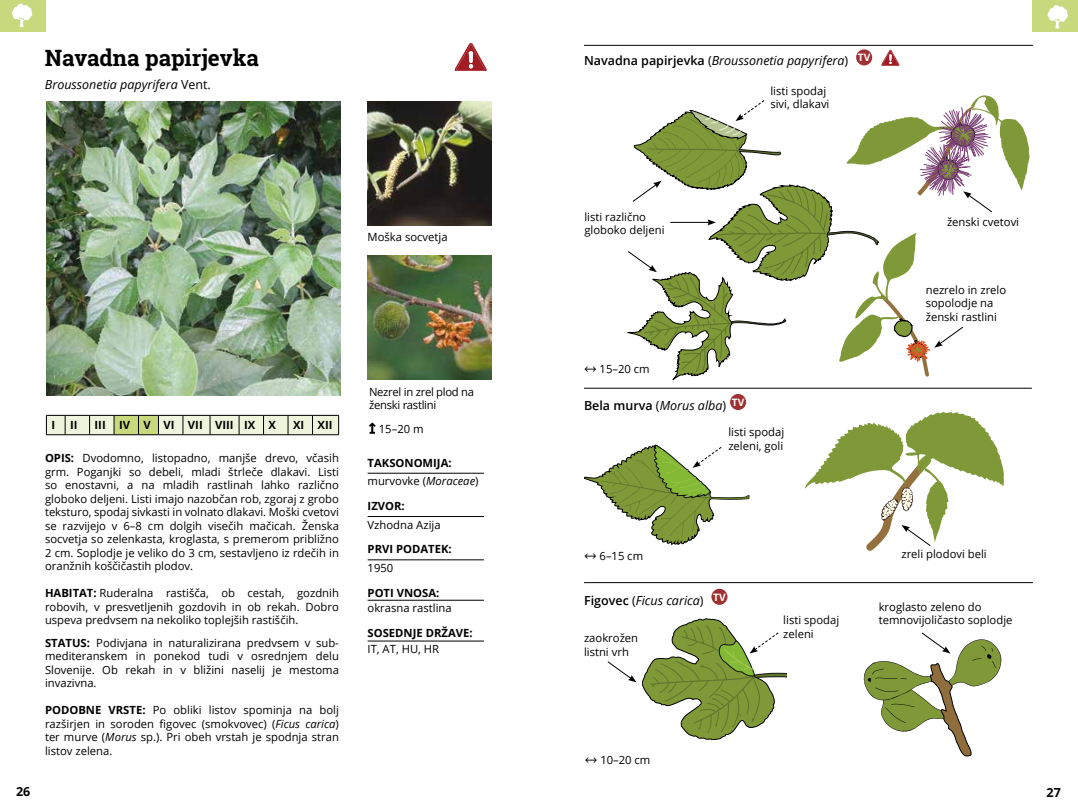
<style>
.page{position:relative;width:1078px;height:808px;background:#fff}
.page>*{position:absolute;margin:0;border:0;box-sizing:border-box;transform-origin:0 0}
.t1{font:700 22.5px "Roboto Slab";color:#000}
.t2{font:italic 12.5px "Open Sans";color:#000}
.t3{font:600 12.5px "Open Sans";color:#000}
.t4{font:700 12.5px "Open Sans";color:#000}
.t5{font:11.25px/13.5px "Open Sans";color:#000}
.t6{font:700 11.25px/18.6px "Open Sans";color:#000}
.t7{font:11.25px/13.5px "Open Sans";letter-spacing:-.025em;color:#000}
.s1{font-style:normal}
.s2{font-weight:700}
.s3{font-style:italic}
.s4{font-family:"Cambria Math";font-size:13.75px}
.s5{font-weight:400}
.s6{font-weight:400;font-style:italic}
.s7{font-weight:600;font-style:normal}
</style>
<div class="page">
<svg style="left:642px;top:618px;width:144px;height:122px"></svg>
<svg style="left:607px;top:661px;width:29px;height:21px"></svg>
<svg style="left:805px;top:412px;width:198px;height:139px"></svg>
<div style="left:1031px;top:0;width:46px;height:32px;background:#c8d97d"></div>
<div style="left:0;top:0;width:46px;height:32px;background:#c8d97d"></div>
<svg style="left:12px;top:4px;width:20px;height:23px"></svg>
<svg style="left:1047px;top:5px;width:20px;height:23px"></svg>
<svg style="left:46px;top:415px;width:293px;height:20px;background:#ccd2b4"></svg>
<hr style="left:367px;top:473px;width:117px;height:1px;background:#000">
<hr style="left:367px;top:516px;width:117px;height:1px;background:#000">
<hr style="left:367px;top:559px;width:117px;height:1px;background:#000">
<hr style="left:367px;top:600px;width:117px;height:1px;background:#000">
<hr style="left:367px;top:641px;width:117px;height:1px;background:#000">
<svg style="left:369px;top:423px;width:6px;height:10px"></svg>
<img style="left:367px;top:256px;width:124px;height:124px">
<img style="left:367px;top:102px;width:124px;height:123px">
<img style="left:46px;top:102px;width:294px;height:294px">
<svg style="left:454px;top:43px;width:32px;height:28px"></svg>
<svg style="left:584px;top:445px;width:165px;height:100px"></svg>
<hr style="left:584px;top:45px;width:448px;height:1px;background:#000">
<div style="left:855px;top:49px;width:17px;height:16px;background:#a03132;border-radius:50%"></div>
<svg style="left:881px;top:50px;width:18px;height:15px"></svg>
<hr style="left:584px;top:388px;width:447px;height:1px;background:#000">
<div style="left:730px;top:394px;width:16px;height:16px;background:#a03132;border-radius:50%"></div>
<hr style="left:584px;top:582px;width:448px;height:1px;background:#000">
<div style="left:711px;top:589px;width:16px;height:16px;background:#a03132;border-radius:50%"></div>
<svg style="left:627px;top:95px;width:402px;height:285px"></svg>
<svg style="left:863px;top:632px;width:138px;height:124px"></svg>
<h1 class="t1" style="left:45px;top:43px;width:215px">Navadna papirjevka</h1>
<p class="t2" style="left:45px;top:76px;width:167px">Broussonetia papyrifera <span class="s1">Vent.</span></p>
<p class="t5" style="left:367px;top:230px;width:81px">Moška socvetja</p>
<p class="t6" style="left:51px;top:415px;width:5px">I</p>
<p class="t6" style="left:70px;top:415px;width:9px">II</p>
<p class="t6" style="left:95px;top:415px;width:183px">III IV V VI VII VIII IX X</p>
<p class="t6" style="left:293px;top:415px;width:41px">XI XII</p>
<p class="t5" style="left:45px;top:451px;width:295px;text-align:justify"><span class="s2">OPIS:</span> Dvodomno, listopadno, manjše drevo, včasih grm. Poganjki so debeli, mladi štrleče dlakavi. Listi so enostavni, a na mladih rastlinah lahko različno globoko deljeni. Listi imajo nazobčan rob, zgoraj z grobo teksturo, spodaj sivkasti in volnato dlakavi. Moški cvetovi se razvijejo v 6–8 cm dolgih visečih mačicah. Ženska socvetja so zelenkasta, kroglasta, s premerom približno 2 cm. Soplodje je veliko do 3 cm, sestavljeno iz rdečih in oranžnih koščičastih plodov.</p>
<p class="t5" style="left:45px;top:586px;width:295px;text-align:justify"><span class="s2">HABITAT:</span> Ruderalna rastišča, ob cestah, gozdnih robovih, v presvetljenih gozdovih in ob rekah. Dobro uspeva predvsem na nekoliko toplejših rastiščih.</p>
<p class="t5" style="left:45px;top:636px;width:295px;text-align:justify"><span class="s2">STATUS:</span> Podivjana in naturalizirana predvsem v sub&shy;mediteranskem in ponekod tudi v osrednjem delu Slovenije. Ob rekah in v bližini naselij je mestoma invazivna.</p>
<p class="t5" style="left:45px;top:703px;width:295px;text-align:justify"><span class="s2">PODOBNE VRSTE:</span> Po obliki listov spominja na bolj razširjen in soroden figovec (smokvovec) (<span class="s3">Ficus carica</span>) ter murve (<span class="s3">Morus</span> sp.). Pri obeh vrstah je spodnja stran listov zelena.</p>
<p class="t7" style="left:369px;top:385px;width:106px">Nezrel in zrel plod na ženski rastlini</p>
<p class="t5" style="left:369px;top:422px;width:56px"><span class="s4">↥</span> 15–20 m</p>
<p class="t6" style="left:367px;top:453px;width:112px">TAKSONOMIJA: <span class="s5">murvovke (</span><span class="s6">Moraceae</span><span class="s5">)</span></p>
<p class="t6" style="left:367px;top:496px;width:39px">IZVOR:</p>
<p class="t5" style="left:367px;top:517px;width:74px">Vzhodna Azija</p>
<p class="t6" style="left:367px;top:540px;width:86px">PRVI PODATEK:</p>
<p class="t5" style="left:367px;top:561px;width:27px">1950</p>
<p class="t6" style="left:367px;top:583px;width:73px">POTI VNOSA:</p>
<p class="t5" style="left:367px;top:601px;width:86px">okrasna rastlina</p>
<p class="t6" style="left:367px;top:623px;width:106px">SOSEDNJE DRŽAVE:</p>
<p class="t5" style="left:367px;top:642px;width:73px">IT, AT, HU, HR</p>
<p class="t2" style="left:584px;top:52px;width:288px"><span class="s7">Navadna papirjevka</span> <span class="s1">(</span>Broussonetia papyrifera<span class="s1">)</span> <sup>TV</sup></p>
<p class="t5" style="left:770px;top:84px;width:61px">listi spodaj sivi, dlakavi</p>
<p class="t5" style="left:584px;top:209px;width:82px">listi različno globoko deljeni</p>
<p class="t5" style="left:584px;top:361px;width:67px"><span class="s4">↔</span> 15–20 cm</p>
<p class="t3" style="left:584px;top:397px;width:162px">Bela murva <span class="s5">(</span><span class="s6">Morus alba</span><span class="s5">)</span> <sup>TV</sup></p>
<p class="t5" style="left:584px;top:549px;width:61px"><span class="s4">↔</span> 6–15 cm</p>
<p class="t5" style="left:728px;top:425px;width:57px">listi spodaj zeleni, goli</p>
<p class="t2" style="left:584px;top:592px;width:143px"><span class="s7">Figovec</span> <span class="s1">(</span>Ficus carica<span class="s1">)</span> <sup>TV</sup></p>
<p class="t5" style="left:584px;top:631px;width:56px">zaokrožen listni vrh</p>
<p class="t5" style="left:584px;top:753px;width:67px"><span class="s4">↔</span> 10–20 cm</p>
<p class="t5" style="left:783px;top:613px;width:57px">listi spodaj zeleni</p>
<p class="t5" style="left:946px;top:214px;width:74px">ženski cvetovi</p>
<p class="t5" style="left:925px;top:283px;width:82px">nezrelo in zrelo sopolodje na ženski rastlini</p>
<p class="t5" style="left:901px;top:547px;width:87px">zreli plodovi beli</p>
<p class="t5" style="left:878px;top:600px;width:135px">kroglasto zeleno do temnovijoličasto soplodje</p>
<p class="t4" style="left:16px;top:782px;width:16px">26</p>
<p class="t4" style="left:1046px;top:784px;width:16px">27</p>
</div>
